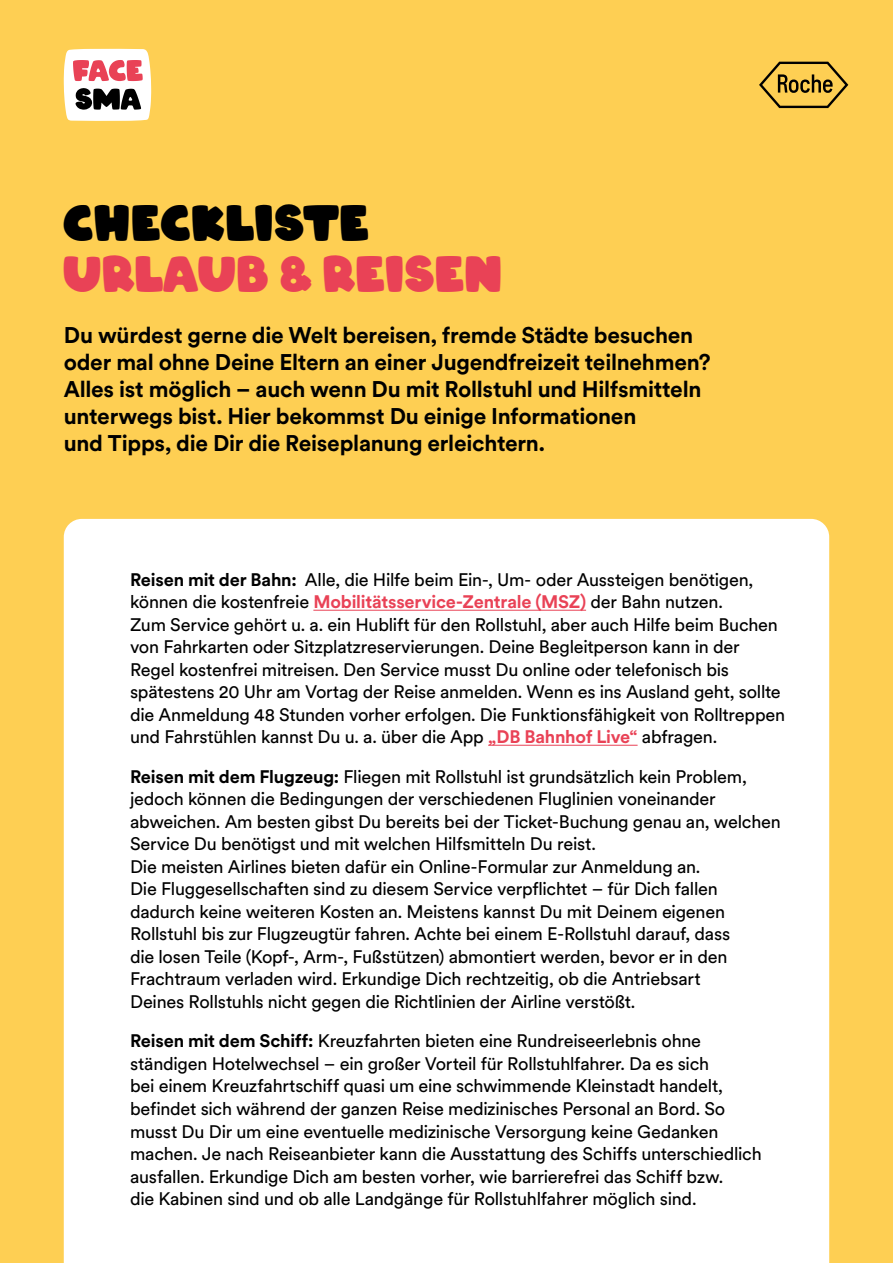
<style>
.page{position:relative;width:893px;height:1263px;background:#fecf53}
.page>*{position:absolute;margin:0;border:0;box-sizing:border-box;transform-origin:0 0}
.t1{font:48px "SM Arttempi";letter-spacing:.005em;color:#e94256}
.t2{font:48px "SM Arttempi";letter-spacing:.01em;color:#000}
.t3{font:700 22.5px/27px "Circular XX";letter-spacing:-.015em;color:#000}
.t4{font:18px/22.5px "Circular XX";letter-spacing:-.015em;color:#000}
.s1{font-weight:700}
.s2{font-weight:700;color:#e94256}
</style>
<div class="page">
<svg style="left:759px;top:62px;width:89px;height:46px"></svg>
<svg style="left:64px;top:49px;width:87px;height:72px;background:#d2b4b3"></svg>
<div style="left:64px;top:519px;width:765px;height:744px;background:#fff"></div>
<hr style="left:313px;top:610px;width:273px;height:1px;background:#e94256">
<hr style="left:488px;top:745px;width:150px;height:1px;background:#e94256">
<h1 class="t2" style="left:64px;top:196px;width:307px">CHECKLISTE</h1>
<h1 class="t1" style="left:64px;top:247px;width:440px">URLAUB &amp; REISEN</h1>
<p class="t3" style="left:64px;top:320px;width:648px">Du würdest gerne die Welt bereisen, fremde Städte besuchen oder mal ohne Deine Eltern an einer Jugendfreizeit teilnehmen?<br>Alles ist möglich – auch wenn Du mit Rollstuhl und Hilfsmitteln unterwegs bist. Hier bekommst Du einige Informationen<br>und Tipps, die Dir die Reiseplanung erleichtern.</p>
<p class="t4" style="left:130px;top:567px;width:657px"><span class="s1">Reisen mit der Bahn:</span> Alle, die Hilfe beim Ein-, Um- oder Aussteigen benötigen, können die kostenfreie <span class="s2">Mobilitätsservice-Zentrale (MSZ)</span> der Bahn nutzen.<br>Zum Service gehört u. a. ein Hublift für den Rollstuhl, aber auch Hilfe beim Buchen von Fahrkarten oder Sitzplatzreservierungen. Deine Begleitperson kann in der Regel kostenfrei mitreisen. Den Service musst Du online oder telefonisch bis spätestens 20 Uhr am Vortag der Reise anmelden. Wenn es ins Ausland geht, sollte die Anmeldung 48 Stunden vorher erfolgen. Die Funktionsfähigkeit von Rolltreppen und Fahrstühlen kannst Du u. a. über die App <span class="s2">„DB Bahnhof Live“</span> abfragen.</p>
<p class="t4" style="left:130px;top:764px;width:652px"><span class="s1">Reisen mit dem Flugzeug:</span> Fliegen mit Rollstuhl ist grundsätzlich kein Problem, jedoch können die Bedingungen der verschiedenen Fluglinien voneinander abweichen. Am besten gibst Du bereits bei der Ticket-Buchung genau an, welchen Service Du benötigst und mit welchen Hilfsmitteln Du reist.<br>Die meisten Airlines bieten dafür ein Online-Formular zur Anmeldung an.<br>Die Fluggesellschaften sind zu diesem Service verpflichtet – für Dich fallen dadurch keine weiteren Kosten an. Meistens kannst Du mit Deinem eigenen Rollstuhl bis zur Flugzeugtür fahren. Achte bei einem E-Rollstuhl darauf, dass<br>die losen Teile (Kopf-, Arm-, Fußstützen) abmontiert werden, bevor er in den Frachtraum verladen wird. Erkundige Dich rechtzeitig, ob die Antriebsart<br>Deines Rollstuhls nicht gegen die Richtlinien der Airline verstößt.</p>
<p class="t4" style="left:130px;top:1029px;width:633px"><span class="s1">Reisen mit dem Schiff:</span> Kreuzfahrten bieten eine Rundreiseerlebnis ohne ständigen Hotelwechsel – ein großer Vorteil für Rollstuhlfahrer. Da es sich<br>bei einem Kreuzfahrtschiff quasi um eine schwimmende Kleinstadt handelt, befindet sich während der ganzen Reise medizinisches Personal an Bord. So musst Du Dir um eine eventuelle medizinische Versorgung keine Gedanken machen. Je nach Reiseanbieter kann die Ausstattung des Schiffs unterschiedlich ausfallen. Erkundige Dich am besten vorher, wie barrierefrei das Schiff bzw.<br>die Kabinen sind und ob alle Landgänge für Rollstuhlfahrer möglich sind.</p>
</div>
